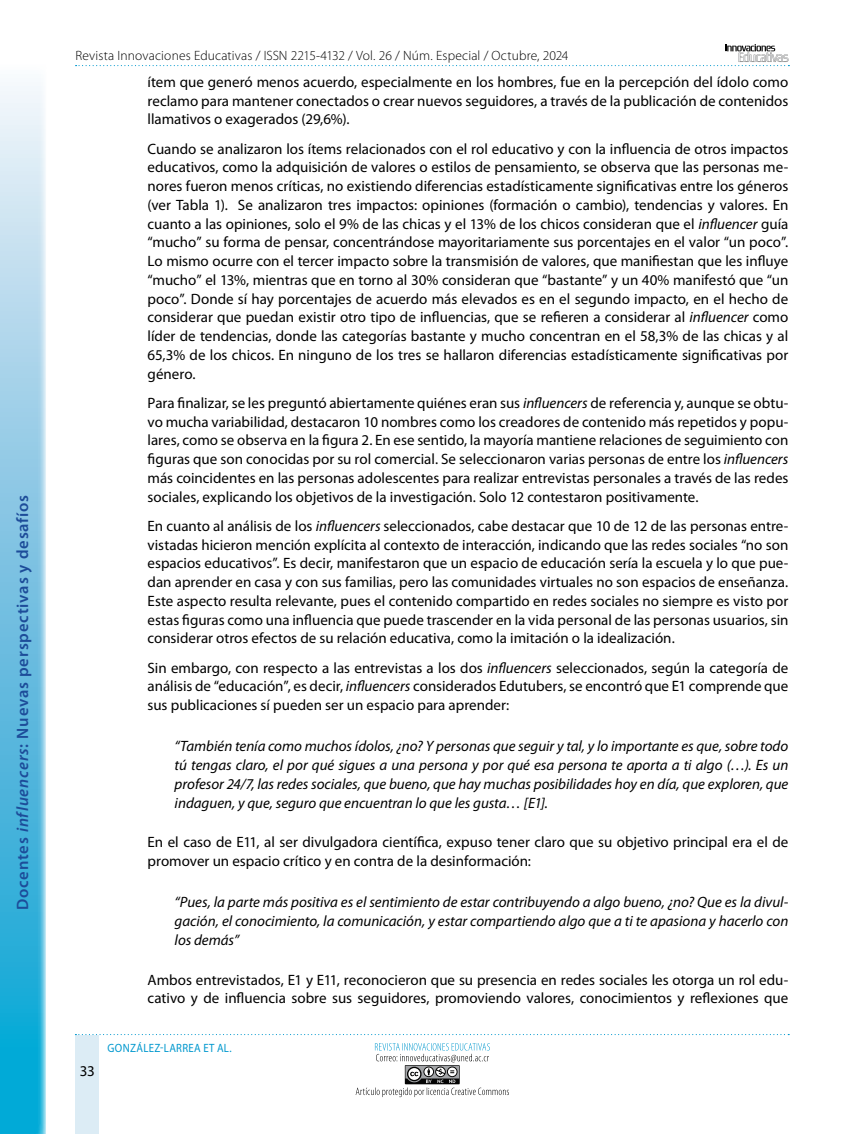
<style>
.page{position:relative;width:864px;height:1134px;background:#fff}
.page>*{position:absolute;margin:0;border:0;box-sizing:border-box;transform-origin:0 0}
.t1{font:600 16.5px "Myriad Pro";letter-spacing:.05em;color:#1d4c99}
.t2{font:15px/18.8px "Myriad Pro";color:#000;text-align:justify}
.t3{font:italic 15px/18.8px "Myriad Pro";color:#000;text-align:justify}
.t4{font:300 13.5px "Myriad Pro";letter-spacing:.01em;color:#000}
.t5{font:12px "Myriad Pro";letter-spacing:.035em;color:#0098ce;scale:.9 1}
.s1{font-style:italic}
</style>
<div class="page">
<svg style="left:76px;top:44px;width:713px;height:22px"></svg>
<div style="left:76px;top:1035px;width:23px;height:99px;background:#dcecf5"></div>
<svg style="left:75px;top:1034px;width:714px;height:1px"></svg>
<svg style="left:356px;top:1043px;width:153px;height:54px"></svg>
<svg style="left:0;top:86px;width:46px;height:1048px;background:#79c6e4"></svg>
<p class="t1" style="left:12px;top:910px;width:417px;rotate:-90deg">Docentes <span class="s1">influencers</span>: Nuevas perspectivas y desafíos</p>
<p class="t4" style="left:76px;top:48px;width:494px">Revista Innovaciones Educativas / ISSN 2215-4132 / Vol. 26 / Núm. Especial / Octubre, 2024</p>
<p class="t2" style="left:148px;top:72px;width:642px">ítem que generó menos acuerdo, especialmente en los hombres, fue en la percepción del ídolo como reclamo para mantener conectados o crear nuevos seguidores, a través de la publicación de contenidos llamativos o exagerados (29,6%).</p>
<p class="t2" style="left:148px;top:139px;width:642px">Cuando se analizaron los ítems relacionados con el rol educativo y con la influencia de otros impactos educativos, como la adquisición de valores o estilos de pensamiento, se observa que las personas me&shy;nores fueron menos críticas, no existiendo diferencias estadísticamente significativas entre los géneros (ver Tabla 1). Se analizaron tres impactos: opiniones (formación o cambio), tendencias y valores. En cuanto a las opiniones, solo el 9% de las chicas y el 13% de los chicos consideran que el <span class="s1">influencer</span> guía “mucho” su forma de pensar, concentrándose mayoritariamente sus porcentajes en el valor “un poco”.<br>Lo mismo ocurre con el tercer impacto sobre la transmisión de valores, que manifiestan que les influye “mucho” el 13%, mientras que en torno al 30% consideran que “bastante” y un 40% manifestó que “un poco”. Donde sí hay porcentajes de acuerdo más elevados es en el segundo impacto, en el hecho de considerar que puedan existir otro tipo de influencias, que se refieren a considerar al <span class="s1">influencer</span> como líder de tendencias, donde las categorías bastante y mucho concentran en el 58,3% de las chicas y al 65,3% de los chicos. En ninguno de los tres se hallaron diferencias estadísticamente significativas por género.</p>
<p class="t2" style="left:148px;top:393px;width:642px">Para finalizar, se les preguntó abiertamente quiénes eran sus <span class="s1">influencers</span> de referencia y, aunque se obtu&shy;vo mucha variabilidad, destacaron 10 nombres como los creadores de contenido más repetidos y popu&shy;lares, como se observa en la figura 2. En ese sentido, la mayoría mantiene relaciones de seguimiento con figuras que son conocidas por su rol comercial. Se seleccionaron varias personas de entre los <span class="s1">influencers </span>más coincidentes en las personas adolescentes para realizar entrevistas personales a través de las redes sociales, explicando los objetivos de la investigación. Solo 12 contestaron positivamente.</p>
<p class="t2" style="left:148px;top:516px;width:642px">En cuanto al análisis de los <span class="s1">influencers</span> seleccionados, cabe destacar que 10 de 12 de las personas entre&shy;vistadas hicieron mención explícita al contexto de interacción, indicando que las redes sociales “no son espacios educativos”. Es decir, manifestaron que un espacio de educación sería la escuela y lo que pue&shy;dan aprender en casa y con sus familias, pero las comunidades virtuales no son espacios de enseñanza.<br>Este aspecto resulta relevante, pues el contenido compartido en redes sociales no siempre es visto por estas figuras como una influencia que puede trascender en la vida personal de las personas usuarios, sin considerar otros efectos de su relación educativa, como la imitación o la idealización.</p>
<p class="t2" style="left:148px;top:658px;width:642px">Sin embargo, con respecto a las entrevistas a los dos <span class="s1">influencers</span> seleccionados, según la categoría de análisis de “educación”, es decir, <span class="s1">influencers</span> considerados Edutubers, se encontró que E1 comprende que sus publicaciones sí pueden ser un espacio para aprender:</p>
<p class="t3" style="left:175px;top:737px;width:615px">“También tenía como muchos ídolos, ¿no? Y personas que seguir y tal, y lo importante es que, sobre todo tú tengas claro, el por qué sigues a una persona y por qué esa persona te aporta a ti algo (…). Es un profesor 24/7, las redes sociales, que bueno, que hay muchas posibilidades hoy en día, que exploren, que indaguen, y que, seguro que encuentran lo que les gusta… [E1].</p>
<p class="t2" style="left:148px;top:833px;width:642px">En el caso de E11, al ser divulgadora científica, expuso tener claro que su objetivo principal era el de promover un espacio crítico y en contra de la desinformación:</p>
<p class="t3" style="left:175px;top:893px;width:615px">“Pues, la parte más positiva es el sentimiento de estar contribuyendo a algo bueno, ¿no? Que es la divul&shy;gación, el conocimiento, la comunicación, y estar compartiendo algo que a ti te apasiona y hacerlo con los demás”</p>
<p class="t2" style="left:148px;top:970px;width:642px">Ambos entrevistados, E1 y E11, reconocieron que su presencia en redes sociales les otorga un rol edu&shy;cativo y de influencia sobre sus seguidores, promoviendo valores, conocimientos y reflexiones que</p>
<p class="t2" style="left:80px;top:1061px;width:16px">33</p>
<p class="t5" style="left:108px;top:1040px;width:139px">GONZÁLEZ-LARREA ET AL.</p>
</div>
